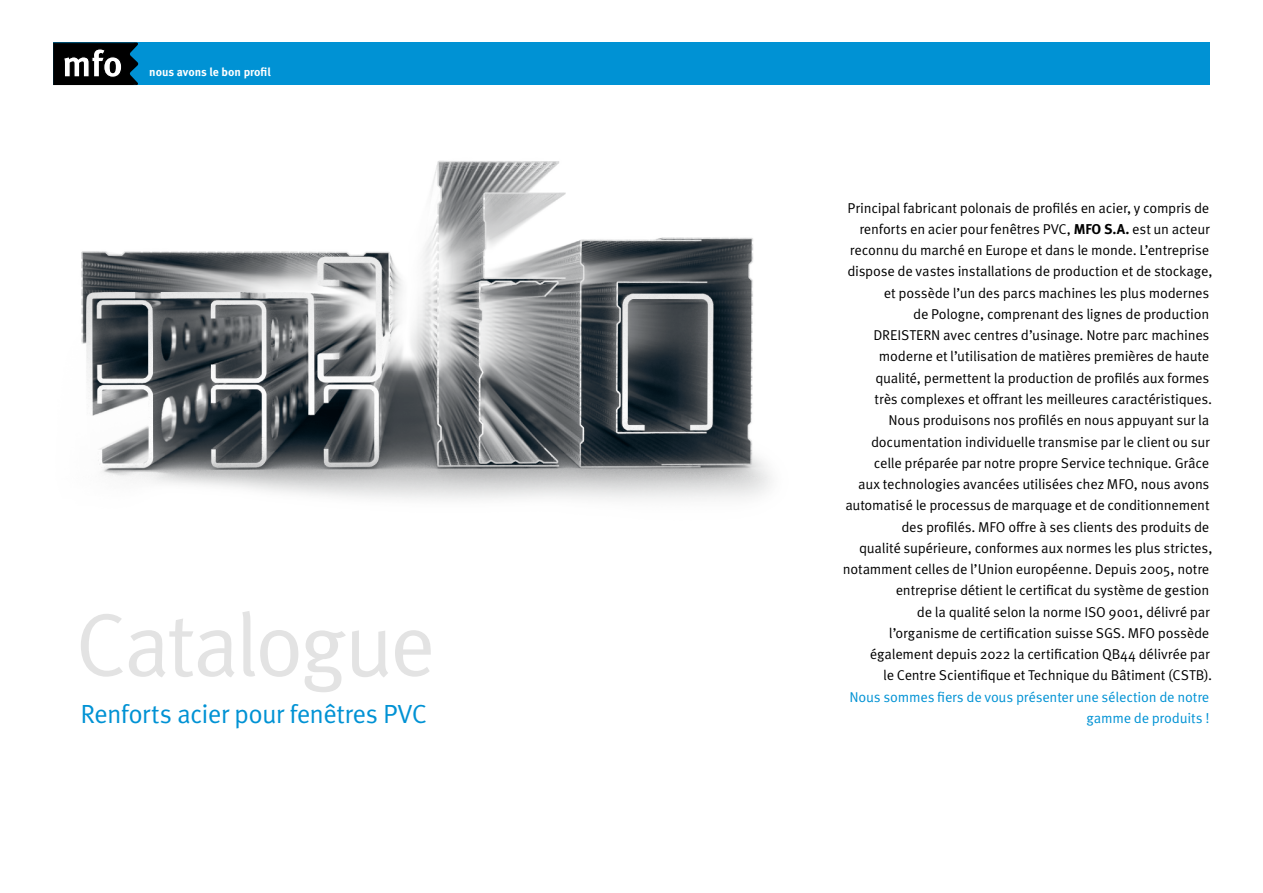
<style>
.page{position:relative;width:1263px;height:893px;background:#fff}
.page>*{position:absolute;margin:0;border:0;box-sizing:border-box;transform-origin:0 0}
.t1{font:89.1px "Meta Pro";letter-spacing:-.04em;color:#e3e3e3}
.t2{font:26.25px "Meta Pro";letter-spacing:-.03em;color:#0092d4}
.t3{font:14.25px/21.3px "Meta Pro";letter-spacing:-.015em;color:#000;text-align:right}
.t4{font:14.25px/21.3px "Meta Pro";letter-spacing:-.015em;color:#0092d4;text-align:right}
.t5{font:700 11.7px "Meta Pro";color:#fff}
.s1{font-weight:700}
</style>
<div class="page">
<div style="left:53px;top:43px;width:1157px;height:42px;background:#0092d4"></div>
<svg style="left:53px;top:43px;width:85px;height:42px;background:#2e3538"></svg>
<img style="left:81px;top:160px;width:690px;height:339px">
<p class="t5" style="left:149px;top:65px;width:123px">nous avons le bon profil</p>
<h1 class="t1" style="left:75px;top:588px;width:362px">Catalogue</h1>
<h2 class="t2" style="left:81px;top:697px;width:348px">Renforts acier pour fenêtres PVC</h2>
<p class="t3" style="left:843px;top:197px;width:371px">Principal fabricant polonais de profilés en acier, y compris de renforts en acier pour fenêtres PVC, <span class="s1">MFO S.A.</span> est un acteur reconnu du marché en Europe et dans le monde. L’entreprise dispose de vastes installations de production et de stockage, et possède l’un des parcs machines les plus modernes<br>de Pologne, comprenant des lignes de production<br>DREISTERN avec centres d’usinage. Notre parc machines moderne et l’utilisation de matières premières de haute qualité, permettent la production de profilés aux formes<br>très complexes et offrant les meilleures caractéristiques.<br>Nous produisons nos profilés en nous appuyant sur la documentation individuelle transmise par le client ou sur celle préparée par notre propre Service technique. Grâce<br>aux technologies avancées utilisées chez MFO, nous avons automatisé le processus de marquage et de conditionnement des profilés. MFO offre à ses clients des produits de<br>qualité supérieure, conformes aux normes les plus strictes, notamment celles de l’Union européenne. Depuis 2005, notre entreprise détient le certificat du système de gestion<br>de la qualité selon la norme ISO 9001, délivré par<br>l’organisme de certification suisse SGS. MFO possède également depuis 2022 la certification QB44 délivrée par<br>le Centre Scientifique et Technique du Bâtiment (CSTB).</p>
<p class="t4" style="left:849px;top:686px;width:362px">Nous sommes fiers de vous présenter une sélection de notre gamme de produits !</p>
</div>
